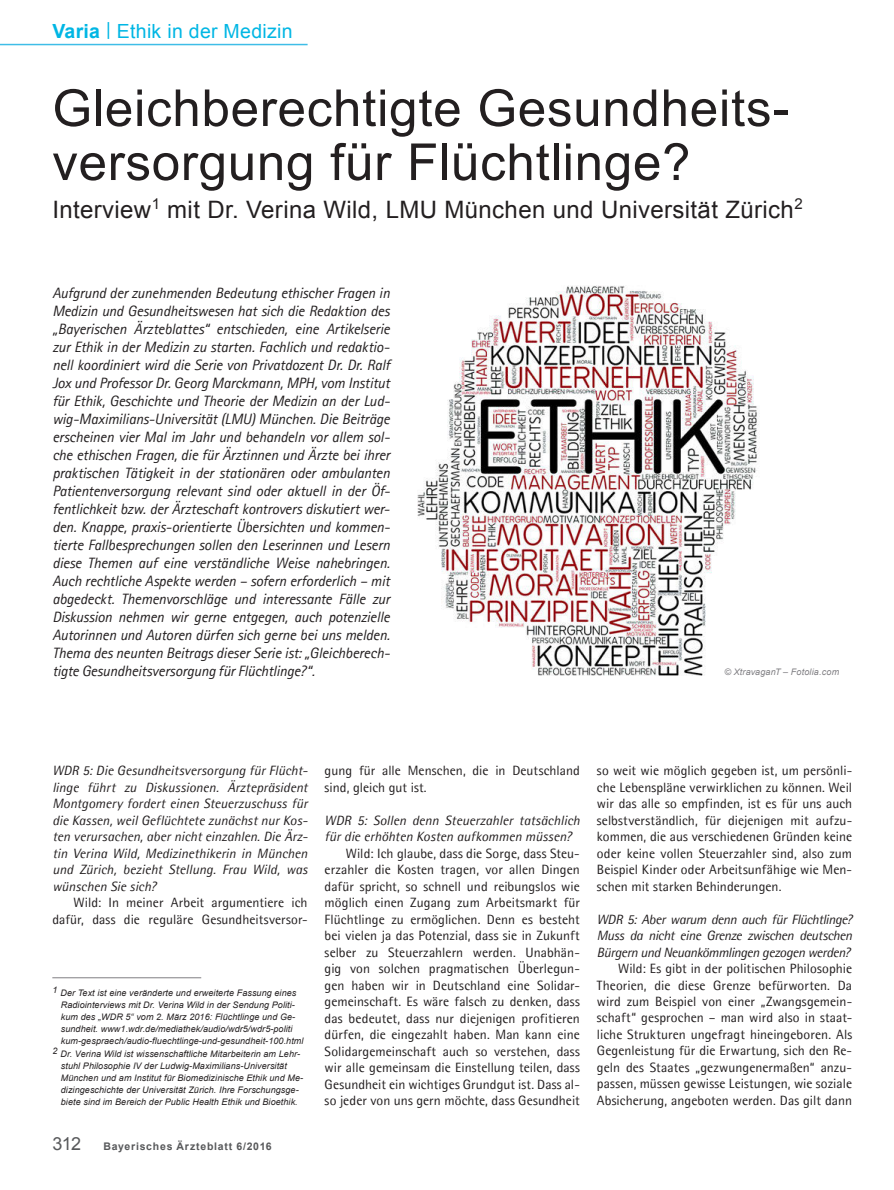
<style>
.page{position:relative;width:894px;height:1190px;background:#fff}
.page>*{position:absolute;margin:0;border:0;box-sizing:border-box;transform-origin:0 0}
.t1{font:51px/54px "Arial";letter-spacing:.015em;color:#231f20}
.t2{font:24px "Arial";letter-spacing:.015em;color:#231f20}
.t3{font:19.5px "Arial";letter-spacing:.015em;color:#00b6e4}
.t4{font:italic 15px/18px "Agfa Rotis Sans Serif";letter-spacing:-.01em;color:#231f20;text-align:justify}
.t5{font:13.5px/16.5px "Agfa Rotis Semisans";letter-spacing:.005em;color:#231f20;text-align:justify}
.t6{font:italic 13.5px/16.5px "Agfa Rotis Semisans";color:#231f20;text-align:justify}
.t7{font:700 10.5px "Arial";letter-spacing:.07em;color:#58595b}
.t8{font:italic 9px/12px "Arial";letter-spacing:.01em;color:#231f20}
.t9{font:italic 9px "Arial";letter-spacing:.02em;color:#807f83}
.s1{font-weight:700}
.s2{font-weight:400;font-size:18px}
</style>
<div class="page">
<hr style="left:0;top:44px;width:307px;height:1px;background:#3ebde7">
<img style="left:417px;top:286px;width:342px;height:390px">
<hr style="left:52px;top:977px;width:149px;height:1px;background:#807f83">
<h3 class="t3" style="left:52px;top:20px;width:242px"><span class="s1">Varia</span> <sup>|</sup> Ethik in der Medizin</h3>
<h1 class="t1" style="left:52px;top:81px;width:738px">Gleichberechtigte Gesundheits&shy;versorgung für Flüchtlinge?</h1>
<h2 class="t2" style="left:52px;top:196px;width:751px">Interview<sup>1</sup> mit Dr. Verina Wild, LMU München und Universität Zürich<sup>2</sup></h2>
<p class="t4" style="left:52px;top:284px;width:339px">Aufgrund der zunehmenden Bedeutung ethischer Fragen in Medizin und Gesundheitswesen hat sich die Redaktion des „Bayerischen Ärzteblattes“ entschieden, eine Artikelserie zur Ethik in der Medizin zu starten. Fachlich und redaktio&shy;nell koordiniert wird die Serie von Privatdozent Dr. Dr. Ralf Jox und Professor Dr. Georg Marckmann, MPH, vom Institut für Ethik, Geschichte und Theorie der Medizin an der Lud&shy;wig-Maximilians-Universität (LMU) München. Die Beiträge erscheinen vier Mal im Jahr und behandeln vor allem sol&shy;che ethischen Fragen, die für Ärztinnen und Ärzte bei ihrer praktischen Tätigkeit in der stationären oder ambulanten Patientenversorgung relevant sind oder aktuell in der Öf&shy;fentlichkeit bzw. der Ärzteschaft kontrovers diskutiert wer&shy;den. Knappe, praxis-orientierte Übersichten und kommen&shy;tierte Fallbesprechungen sollen den Leserinnen und Lesern diese Themen auf eine verständliche Weise nahebringen.<br>Auch rechtliche Aspekte werden – sofern erforderlich – mit abgedeckt. Themenvorschläge und interessante Fälle zur Diskussion nehmen wir gerne entgegen, auch potenzielle Autorinnen und Autoren dürfen sich gerne bei uns melden.<br>Thema des neunten Beitrags dieser Serie ist: „Gleichberech&shy;tigte Gesundheitsversorgung für Flüchtlinge?“.</p>
<p class="t9" style="left:724px;top:667px;width:116px">© XtravaganT – Fotolia.com</p>
<p class="t6" style="left:52px;top:762px;width:257px">WDR 5: Die Gesundheitsversorgung für Flücht&shy;linge führt zu Diskussionen. Ärztepräsident Montgomery fordert einen Steuerzuschuss für die Kassen, weil Geflüchtete zunächst nur Kos&shy;ten verursachen, aber nicht einzahlen. Die Ärz&shy;tin Verina Wild, Medizinethikerin in München und Zürich, bezieht Stellung. Frau Wild, was wünschen Sie sich?</p>
<p class="t5" style="left:52px;top:894px;width:257px;text-align:right">Wild: In meiner Arbeit argumentiere ich dafür, dass die reguläre Gesundheitsversor-</p>
<p class="t8" style="left:61px;top:987px;width:244px;text-indent:-9px">1 Der Text ist eine veränderte und erweiterte Fassung eines Radiointerviews mit Dr. Verina Wild in der Sendung Politi&shy;kum des „WDR 5“ vom 2. März 2016: Flüchtlinge und Ge&shy;sundheit. www1.wdr.de/mediathek/audio/wdr5/wdr5-politi kum-gespraech/audio-fluechtlinge-und-gesundheit-100.html</p>
<p class="t8" style="left:61px;top:1048px;width:244px;text-indent:-9px">2 Dr. Verina Wild ist wissenschaftliche Mitarbeiterin am Lehr&shy;stuhl Philosophie IV der Ludwig-Maximilians-Universität München und am Institut für Biomedizinische Ethik und Me&shy;dizingeschichte der Universität Zürich. Ihre Forschungsge&shy;biete sind im Bereich der Public Health Ethik und Bioethik.</p>
<p class="t7" style="left:52px;top:1140px;width:221px"><span class="s2">312</span> Bayerisches Ärzteblatt 6/2016</p>
<p class="t5" style="left:324px;top:762px;width:257px">gung für alle Menschen, die in Deutschland sind, gleich gut ist.</p>
<p class="t6" style="left:324px;top:812px;width:257px">WDR 5: Sollen denn Steuerzahler tatsächlich für die erhöhten Kosten aufkommen müssen?</p>
<p class="t5" style="left:324px;top:845px;width:257px;text-indent:21px">Wild: Ich glaube, dass die Sorge, dass Steu&shy;erzahler die Kosten tragen, vor allen Dingen dafür spricht, so schnell und reibungslos wie möglich einen Zugang zum Arbeitsmarkt für Flüchtlinge zu ermöglichen. Denn es besteht bei vielen ja das Potenzial, dass sie in Zukunft selber zu Steuerzahlern werden. Unabhän&shy;gig von solchen pragmatischen Überlegun&shy;gen haben wir in Deutschland eine Solidar&shy;gemeinschaft. Es wäre falsch zu denken, dass das bedeutet, dass nur diejenigen profitieren dürfen, die eingezahlt haben. Man kann eine Solidargemeinschaft auch so verstehen, dass wir alle gemeinsam die Einstellung teilen, dass Gesundheit ein wichtiges Grundgut ist. Dass al&shy;so jeder von uns gern möchte, dass Gesundheit</p>
<p class="t5" style="left:597px;top:762px;width:257px">so weit wie möglich gegeben ist, um persönli&shy;che Lebenspläne verwirklichen zu können. Weil wir das alle so empfinden, ist es für uns auch selbstverständlich, für diejenigen mit aufzu&shy;kommen, die aus verschiedenen Gründen keine oder keine vollen Steuerzahler sind, also zum Beispiel Kinder oder Arbeitsunfähige wie Men&shy;schen mit starken Behinderungen.</p>
<p class="t6" style="left:597px;top:910px;width:257px">WDR 5: Aber warum denn auch für Flüchtlinge?<br>Muss da nicht eine Grenze zwischen deutschen Bürgern und Neuankömmlingen gezogen werden?</p>
<p class="t5" style="left:597px;top:960px;width:257px;text-indent:21px">Wild: Es gibt in der politischen Philosophie Theorien, die diese Grenze befürworten. Da wird zum Beispiel von einer „Zwangsgemein&shy;schaft“ gesprochen – man wird also in staat&shy;liche Strukturen ungefragt hineingeboren. Als Gegenleistung für die Erwartung, sich den Re&shy;geln des Staates „gezwungenermaßen“ anzu&shy;passen, müssen gewisse Leistungen, wie soziale Absicherung, angeboten werden. Das gilt dann</p>
</div>
